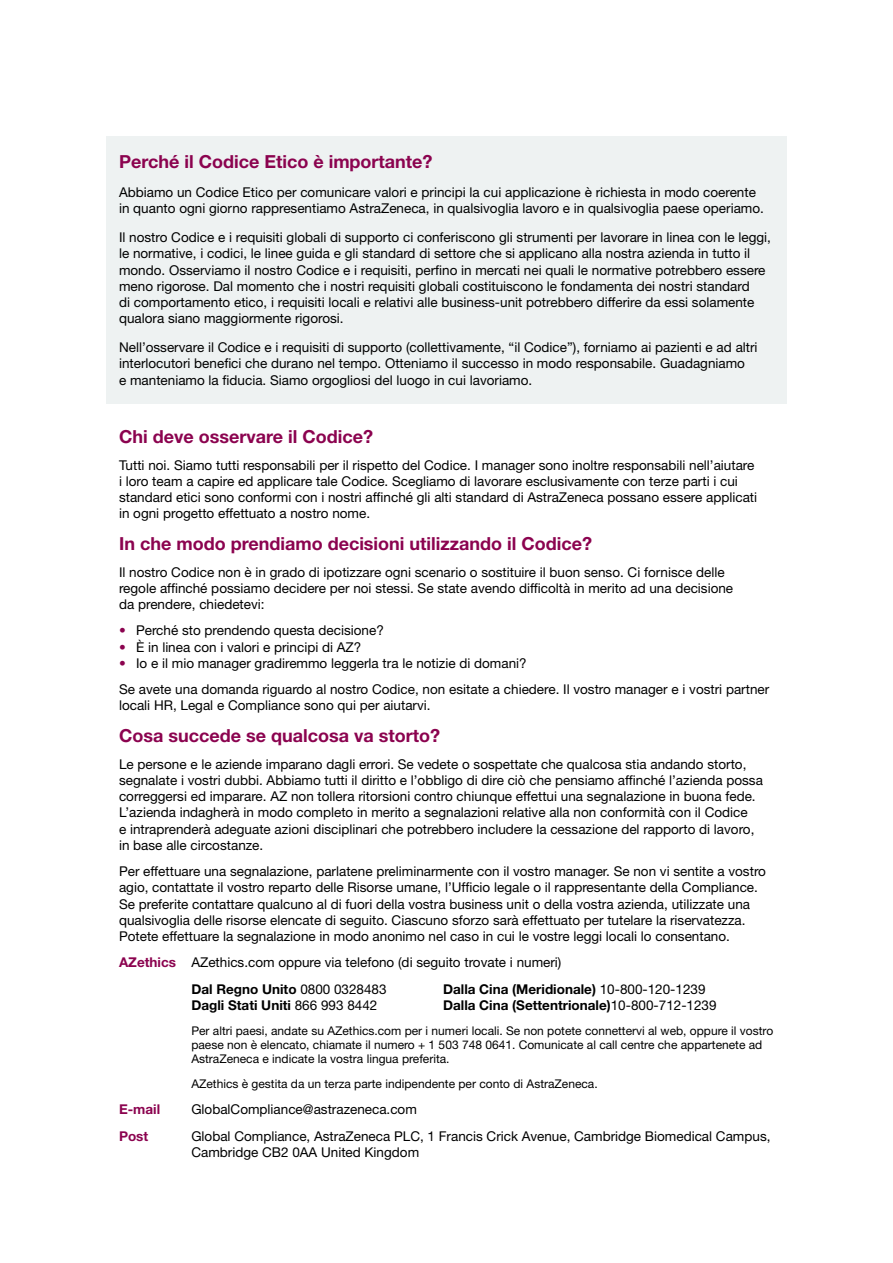
<style>
.page{position:relative;width:893px;height:1263px;background:#fff}
.page>*{position:absolute;margin:0;border:0;box-sizing:border-box;transform-origin:0 0}
.t1{font:700 18px "Helvetica Neue LT Std";color:#8b034f}
.t2{font:13.5px/16.2px "Helvetica Neue LT Std";color:#000}
.t3{font:700 13.5px "Helvetica Neue LT Std";color:#000}
.t4{font:700 13.5px "Helvetica Neue LT Std";color:#8b034f}
.t5{font:12px/14.4px "Helvetica Neue LT Std";color:#000}
.s1{color:#8b034f}
.s2{font-weight:700;color:#8b034f}
.s3{font-weight:700}
.s4{font-weight:400}
</style>
<div class="page">
<div style="left:106px;top:136px;width:681px;height:268px;background:#eef2f2"></div>
<h1 class="t1" style="left:119px;top:150px;width:315px">Perché il Codice Etico è importante?</h1>
<p class="t2" style="left:119px;top:184px;width:646px">Abbiamo un Codice Etico per comunicare valori e principi la cui applicazione è richiesta in modo coerente in quanto ogni giorno rappresentiamo AstraZeneca, in qualsivoglia lavoro e in qualsivoglia paese operiamo.</p>
<p class="t2" style="left:119px;top:229px;width:653px">Il nostro Codice e i requisiti globali di supporto ci conferiscono gli strumenti per lavorare in linea con le leggi, le normative, i codici, le linee guida e gli standard di settore che si applicano alla nostra azienda in tutto il mondo. Osserviamo il nostro Codice e i requisiti, perfino in mercati nei quali le normative potrebbero essere meno rigorose. Dal momento che i nostri requisiti globali costituiscono le fondamenta dei nostri standard<br>di comportamento etico, i requisiti locali e relativi alle business-unit potrebbero differire da essi solamente qualora siano maggiormente rigorosi.</p>
<p class="t2" style="left:119px;top:339px;width:640px">Nell’osservare il Codice e i requisiti di supporto (collettivamente, “il Codice”), forniamo ai pazienti e ad altri interlocutori benefici che durano nel tempo. Otteniamo il successo in modo responsabile. Guadagniamo<br>e manteniamo la fiducia. Siamo orgogliosi del luogo in cui lavoriamo.</p>
<h1 class="t1" style="left:119px;top:426px;width:255px">Chi deve osservare il Codice?</h1>
<p class="t2" style="left:119px;top:457px;width:640px">Tutti noi. Siamo tutti responsabili per il rispetto del Codice. I manager sono inoltre responsabili nell’aiutare i loro team a capire ed applicare tale Codice. Scegliamo di lavorare esclusivamente con terze parti i cui standard etici sono conformi con i nostri affinché gli alti standard di AstraZeneca possano essere applicati in ogni progetto effettuato a nostro nome.</p>
<h1 class="t1" style="left:119px;top:533px;width:475px">In che modo prendiamo decisioni utilizzando il Codice?</h1>
<p class="t2" style="left:119px;top:563px;width:616px">Il nostro Codice non è in grado di ipotizzare ogni scenario o sostituire il buon senso. Ci fornisce delle regole affinché possiamo decidere per noi stessi. Se state avendo difficoltà in merito ad una decisione da prendere, chiedetevi:</p>
<p class="t2" style="left:119px;top:622px;width:266px"><span class="s1">•</span> Perché sto prendendo questa decisione?</p>
<p class="t2" style="left:119px;top:639px;width:244px"><span class="s1">•</span> È in linea con i valori e principi di AZ?</p>
<p class="t2" style="left:119px;top:650px;width:652px;line-height:26.4px"><span class="s1">•</span> Io e il mio manager gradiremmo leggerla tra le notizie di domani?<br>Se avete una domanda riguardo al nostro Codice, non esitate a chiedere. Il vostro manager e i vostri partner</p>
<p class="t2" style="left:119px;top:697px;width:313px">locali HR, Legal e Compliance sono qui per aiutarvi.</p>
<h1 class="t1" style="left:119px;top:725px;width:323px">Cosa succede se qualcosa va storto?</h1>
<p class="t2" style="left:119px;top:756px;width:645px">Le persone e le aziende imparano dagli errori. Se vedete o sospettate che qualcosa stia andando storto, segnalate i vostri dubbi. Abbiamo tutti il diritto e l’obbligo di dire ciò che pensiamo affinché l’azienda possa correggersi ed imparare. AZ non tollera ritorsioni contro chiunque effettui una segnalazione in buona fede.<br>L’azienda indagherà in modo completo in merito a segnalazioni relative alla non conformità con il Codice<br>e intraprenderà adeguate azioni disciplinari che potrebbero includere la cessazione del rapporto di lavoro, in base alle circostanze.</p>
<p class="t2" style="left:119px;top:863px;width:648px">Per effettuare una segnalazione, parlatene preliminarmente con il vostro manager. Se non vi sentite a vostro agio, contattate il vostro reparto delle Risorse umane, l’Ufficio legale o il rappresentante della Compliance.<br>Se preferite contattare qualcuno al di fuori della vostra business unit o della vostra azienda, utilizzate una qualsivoglia delle risorse elencate di seguito. Ciascuno sforzo sarà effettuato per tutelare la riservatezza.<br>Potete effettuare la segnalazione in modo anonimo nel caso in cui le vostre leggi locali lo consentano.</p>
<p class="t2" style="left:191px;top:949px;width:372px;line-height:26.4px;text-indent:-72px"><span class="s2">AZethics</span> AZethics.com oppure via telefono (di seguito trovate i numeri)<br><span class="s3">Dal Regno Unito</span> 0800 0328483</p>
<p class="t3" style="left:443px;top:980px;width:264px">Dalla Cina (Meridionale) <span class="s4">10-800-120-1239</span></p>
<p class="t3" style="left:191px;top:997px;width:188px">Dagli Stati Uniti <span class="s4">866 993 8442</span></p>
<p class="t3" style="left:443px;top:997px;width:275px">Dalla Cina (Settentrionale)<span class="s4">10-800-712-1239</span></p>
<p class="t5" style="left:191px;top:1023px;width:583px">Per altri paesi, andate su AZethics.com per i numeri locali. Se non potete connettervi al web, oppure il vostro paese non è elencato, chiamate il numero + 1 503 748 0641. Comunicate al call centre che appartenete ad<br>AstraZeneca e indicate la vostra lingua preferita.</p>
<p class="t5" style="left:191px;top:1076px;width:408px">AZethics è gestita da un terza parte indipendente per conto di AstraZeneca.</p>
<p class="t4" style="left:119px;top:1101px;width:43px">E-mail</p>
<p class="t2" style="left:191px;top:1101px;width:227px">GlobalCompliance@astrazeneca.com</p>
<p class="t4" style="left:119px;top:1127px;width:31px">Post</p>
<p class="t2" style="left:191px;top:1128px;width:581px">Global Compliance, AstraZeneca PLC, 1 Francis Crick Avenue, Cambridge Biomedical Campus,<br>Cambridge CB2 0AA United Kingdom</p>
</div>
